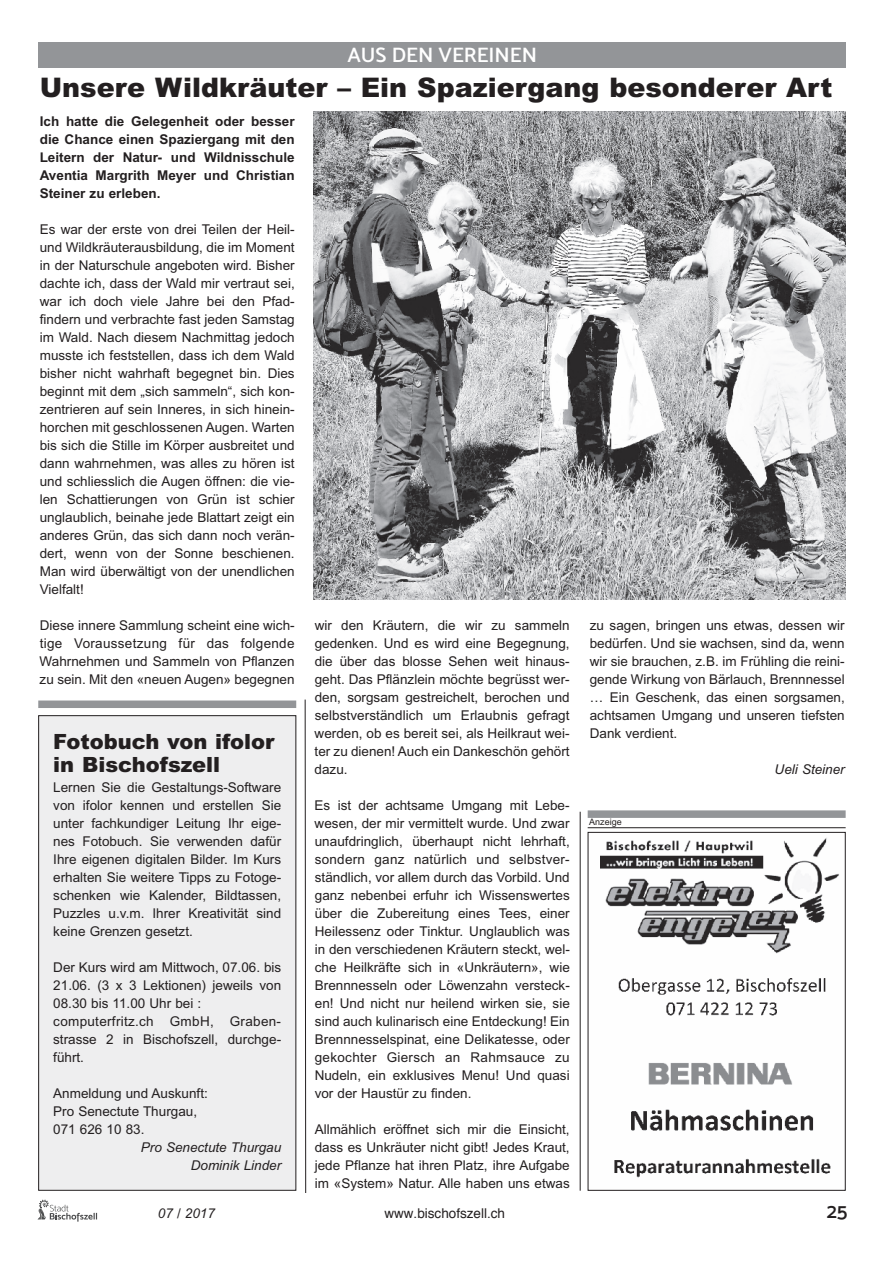
<style>
.page{position:relative;width:893px;height:1263px;background:#fff}
.page>*{position:absolute;margin:0;border:0;box-sizing:border-box;transform-origin:0 0}
.t1{font:900 27px "Arial";color:#231f20}
.t2{font:900 21px/22.5px "Arial";color:#231f20}
.t3{font:21px "Mosk Semi Bold 600";color:#fff}
.t4{font:21px "Mosk Semi Bold 600";color:#231f20}
.t5{font:13.5px/18px "Arial";color:#231f20;text-align:justify}
.t6{font:700 13.5px/18px "Arial";color:#231f20;text-align:justify}
.t7{font:italic 13.5px/18px "Arial";color:#231f20;text-align:right}
.t8{font:13.5px "Helvetica";color:#231f20}
.t9{font:italic 13.5px "Arial";color:#231f20}
.t10{font:9px "Arial";color:#231f20}
.s1{font-style:inherit}
</style>
<div class="page">
<svg style="left:38px;top:1200px;width:59px;height:21px"></svg>
<div style="left:38px;top:43px;width:808px;height:25px;background:#939598"></div>
<img style="left:600px;top:837px;width:239px;height:341px">
<div style="left:588px;top:832px;width:258px;height:359px;border:1px solid #231f20"></div>
<hr style="left:588px;top:827px;width:258px;height:1px;background:#231f20">
<div style="left:588px;top:810px;width:258px;height:8px;background:#939598"></div>
<hr style="left:580px;top:812px;width:1px;height:379px;background:#231f20">
<img style="left:313px;top:111px;width:533px;height:488px">
<div style="left:38px;top:700px;width:258px;height:8px;background:#939598"></div>
<div style="left:39px;top:716px;width:257px;height:474px;background:#eeeeef"></div>
<div style="left:38px;top:715px;width:258px;height:476px;border:1px solid #231f20"></div>
<svg style="left:304px;top:699px;width:2px;height:493px"></svg>
<h2 class="t3" style="left:347px;top:42px;width:191px">AUS DEN VEREINEN</h2>
<h1 class="t1" style="left:40px;top:68px;width:794px">Unsere Wildkräuter – Ein Spaziergang besonderer Art</h1>
<p class="t6" style="left:40px;top:113px;width:256px">Ich hatte die Gelegenheit oder besser die Chance einen Spaziergang mit den Leitern der Natur- und Wildnisschule Aventia Margrith Meyer und Christian Steiner zu erleben.</p>
<p class="t5" style="left:40px;top:220px;width:257px">Es war der erste von drei Teilen der Heil&shy;und Wildkräuterausbildung, die im Moment in der Naturschule angeboten wird. Bisher dachte ich, dass der Wald mir vertraut sei, war ich doch viele Jahre bei den Pfad&shy;findern und verbrachte fast jeden Samstag im Wald. Nach diesem Nachmittag jedoch musste ich feststellen, dass ich dem Wald bisher nicht wahrhaft begegnet bin. Dies beginnt mit dem „sich sammeln“, sich kon&shy;zentrieren auf sein Inneres, in sich hinein&shy;horchen mit geschlossenen Augen. Warten bis sich die Stille im Körper ausbreitet und dann wahrnehmen, was alles zu hören ist und schliesslich die Augen öffnen: die vie&shy;len Schattierungen von Grün ist schier unglaublich, beinahe jede Blattart zeigt ein anderes Grün, das sich dann noch verän&shy;dert, wenn von der Sonne beschienen.<br>Man wird überwältigt von der unendlichen Vielfalt!</p>
<p class="t5" style="left:40px;top:616px;width:257px">Diese innere Sammlung scheint eine wich&shy;tige Voraussetzung für das folgende Wahrnehmen und Sammeln von Pflanzen zu sein. Mit den «neuen Augen» begegnen</p>
<p class="t5" style="left:315px;top:616px;width:257px">wir den Kräutern, die wir zu sammeln gedenken. Und es wird eine Begegnung, die über das blosse Sehen weit hinaus&shy;geht. Das Pflänzlein möchte begrüsst wer&shy;den, sorgsam gestreichelt, berochen und selbstverständlich um Erlaubnis gefragt werden, ob es bereit sei, als Heilkraut wei&shy;ter zu dienen! Auch ein Dankeschön gehört dazu.</p>
<p class="t5" style="left:315px;top:796px;width:257px">Es ist der achtsame Umgang mit Lebe&shy;wesen, der mir vermittelt wurde. Und zwar unaufdringlich, überhaupt nicht lehrhaft, sondern ganz natürlich und selbstver&shy;ständlich, vor allem durch das Vorbild. Und ganz nebenbei erfuhr ich Wissenswertes über die Zubereitung eines Tees, einer Heilessenz oder Tinktur. Unglaublich was in den verschiedenen Kräutern steckt, wel&shy;che Heilkräfte sich in «Unkräutern», wie Brennnesseln oder Löwenzahn versteck&shy;en! Und nicht nur heilend wirken sie, sie sind auch kulinarisch eine Entdeckung! Ein Brennnesselspinat, eine Delikatesse, oder gekochter Giersch an Rahmsauce zu Nudeln, ein exklusives Menu! Und quasi vor der Haustür zu finden.</p>
<p class="t5" style="left:315px;top:1120px;width:257px">Allmählich eröffnet sich mir die Einsicht, dass es Unkräuter nicht gibt! Jedes Kraut, jede Pflanze hat ihren Platz, ihre Aufgabe im «System» Natur. Alle haben uns etwas</p>
<h2 class="t2" style="left:53px;top:730px;width:223px">Fotobuch von ifolor in Bischofszell</h2>
<p class="t5" style="left:53px;top:778px;width:229px">Lernen Sie die Gestaltungs-Software von ifolor kennen und erstellen Sie unter fachkundiger Leitung Ihr eige&shy;nes Fotobuch. Sie verwenden dafür Ihre eigenen digitalen Bilder. Im Kurs erhalten Sie weitere Tipps zu Fotoge&shy;schenken wie Kalender, Bildtassen, Puzzles u.v.m. Ihrer Kreativität sind keine Grenzen gesetzt.</p>
<p class="t5" style="left:53px;top:958px;width:230px;text-align:left">Der Kurs wird am Mittwoch, 07.06. bis<br>21.06. (3 x 3 Lektionen) jeweils von<br>08.30 bis 11.00 Uhr bei : computerfritz.ch GmbH, Graben&shy;strasse 2 in Bischofszell, durchge&shy;führt.</p>
<p class="t5" style="left:53px;top:1084px;width:156px;text-align:left">Anmeldung und Auskunft:<br>Pro Senectute Thurgau,<br>071 626 10 83.</p>
<p class="t7" style="left:141px;top:1138px;width:142px">Pro Senectute Thurgau<br>Dominik Linder</p>
<p class="t5" style="left:590px;top:616px;width:257px">zu sagen, bringen uns etwas, dessen wir bedürfen. Und sie wachsen, sind da, wenn wir sie brauchen, z.B. im Frühling die reini&shy;gende Wirkung von Bärlauch, Brennnessel … Ein Geschenk, das einen sorgsamen, achtsamen Umgang und unseren tiefsten Dank verdient.</p>
<p class="t7" style="left:775px;top:760px;width:72px">Ueli Steiner</p>
<p class="t10" style="left:589px;top:815px;width:34px">Anzeige</p>
<p class="t5" style="left:381px;top:1207px;width:122px">www.bischofszell.ch</p>
<h2 class="t4" style="left:824px;top:1200px;width:25px">22 55</h2>
<p class="t7" style="left:169px;top:1207px;width:39px">/ 2017</p>
<p class="t8" style="left:384px;top:1202px;width:122px">www.bischofszell.ch</p>
<p class="t9" style="left:150px;top:1205px;width:66px"><span class="s1">07</span>07 / 2017</p>
</div>
